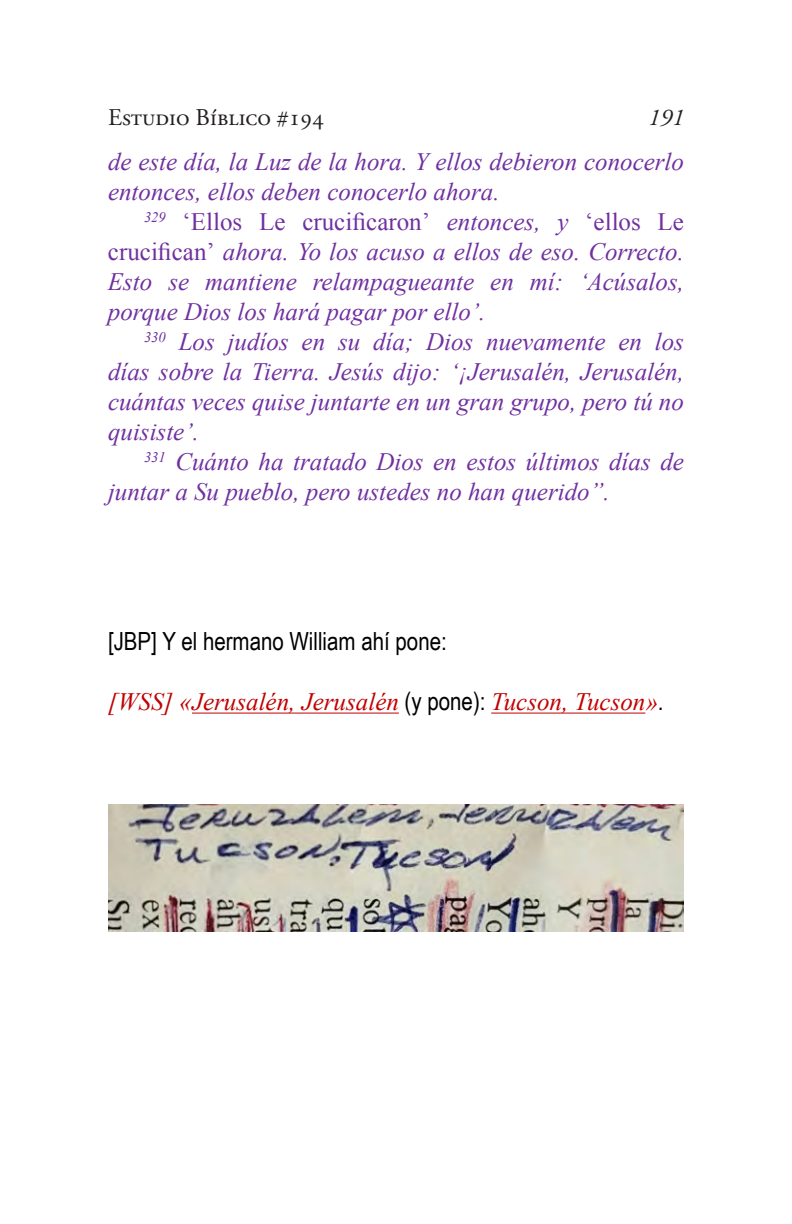
<style>
.page{position:relative;width:792px;height:1224px;background:#fff}
.page>*{position:absolute;margin:0;border:0;box-sizing:border-box;transform-origin:0 0}
.t1{font:italic 25px/30px "Times New Roman";color:#7030a0}
.t2{font:italic 25px "Times New Roman";color:#c00000}
.t3{font:25px "Arial Narrow";color:#000}
.t4{font:24px "Adobe Garamond Pro";color:#231f20}
.t5{font:italic 24px "Adobe Garamond Pro";color:#231f20}
.s1{font-style:normal}
.s2{font-family:"Arial Narrow";font-style:normal;color:#000}
</style>
<div class="page">
<hr style="left:192px;top:713px;width:207px;height:1px;background:#c00000">
<hr style="left:491px;top:713px;width:154px;height:1px;background:#c00000">
<img style="left:108px;top:805px;width:576px;height:126px">
<p class="t4" style="left:108px;top:103px;width:218px">Estudio Bíblico #194</p>
<p class="t5" style="left:648px;top:103px;width:37px">191</p>
<p class="t1" style="left:108px;top:146px;width:578px">de este día, la Luz de la hora. Y ellos debieron conocerlo entonces, ellos deben conocerlo ahora.</p>
<p class="t1" style="left:108px;top:206px;width:578px;text-align:justify;text-indent:36px"><sup>329</sup> <span class="s1">‘Ellos Le crucificaron’</span> entonces, y <span class="s1">‘ellos Le crucifican’</span> ahora. Yo los acuso a ellos de eso. Correcto.<br>Esto se mantiene relampagueante en mí: ‘Acúsalos, porque Dios los hará pagar por ello’.</p>
<p class="t1" style="left:108px;top:326px;width:578px;text-align:justify;text-indent:36px"><sup>330</sup> Los judíos en su día; Dios nuevamente en los días sobre la Tierra. Jesús dijo: ‘¡Jerusalén, Jerusalén, cuántas veces quise juntarte en un gran grupo, pero tú no quisiste’.</p>
<p class="t1" style="left:108px;top:446px;width:578px;text-indent:36px"><sup>331</sup> Cuánto ha tratado Dios en estos últimos días de juntar a Su pueblo, pero ustedes no han querido”.</p>
<p class="t3" style="left:108px;top:623px;width:340px">[JBP] Y el hermano William ahí pone:</p>
<p class="t2" style="left:108px;top:685px;width:557px">[WSS] «Jerusalén, Jerusalén <span class="s2">(y pone):</span> Tucson, Tucson»<span class="s2">.</span></p>
</div>
